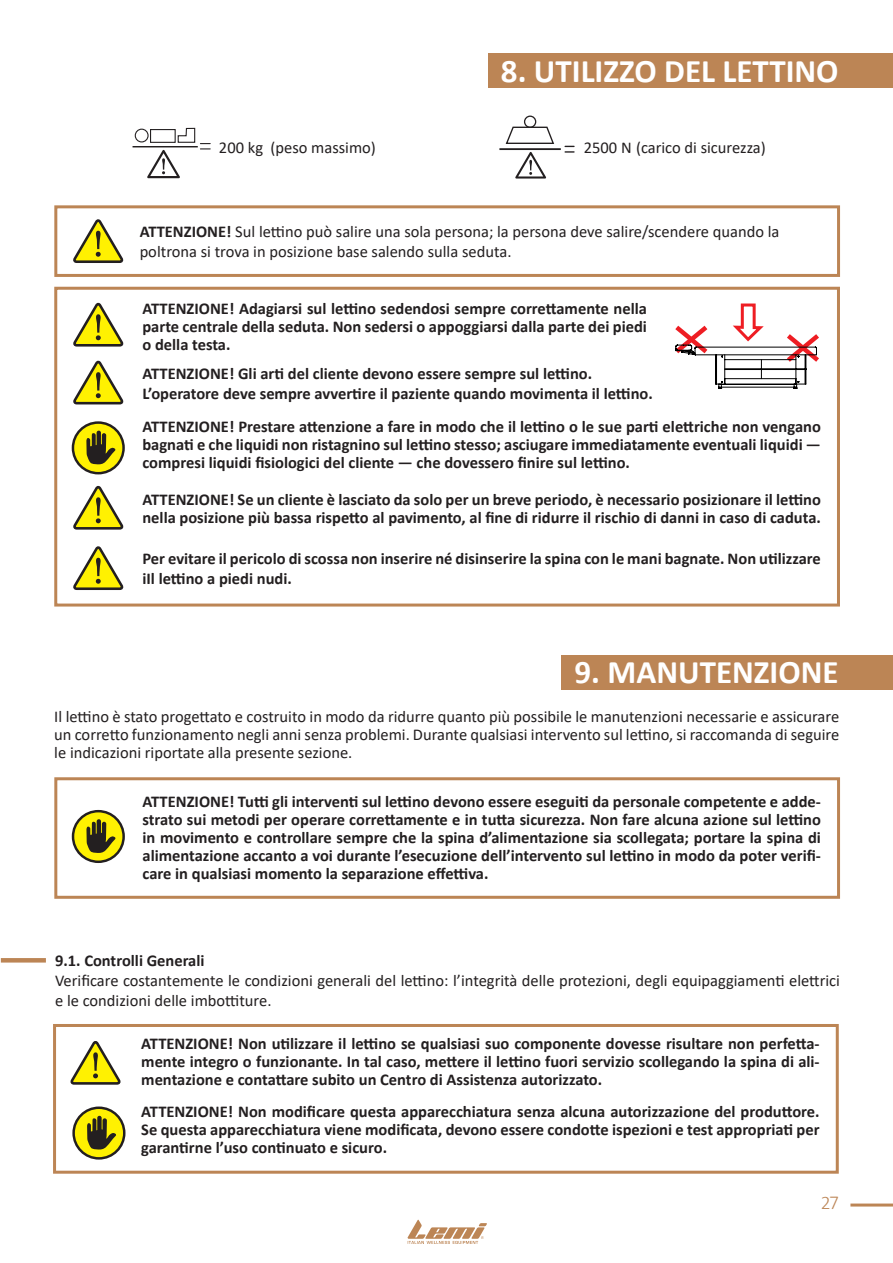
<style>
.page{position:relative;width:893px;height:1263px;background:#fff}
.page>*{position:absolute;margin:0;border:0;box-sizing:border-box;transform-origin:0 0}
.t1{font:700 33px "Calibri";color:#fff}
.t2{font:300 19.5px "Calibri";color:#bc8555}
.t3{font:700 16.5px/18px "Calibri";color:#231f20;text-align:justify}
.TestoDescrittivo{font:16.5px/18px "Calibri";color:#231f20;text-align:justify}
.s1{font-weight:700}
</style>
<div class="page">
<hr style="left:850px;top:1203px;width:43px;height:3px;background:#bc8555">
<svg style="left:407px;top:1220px;width:80px;height:24px"></svg>
<div style="left:54px;top:287px;width:786px;height:319px;border:3px solid #bc8555"></div>
<div style="left:489px;top:53px;width:404px;height:35px;background:#bc8555"></div>
<hr style="left:133px;top:146px;width:65px;height:1px;background:#231f20">
<div style="left:135px;top:129px;width:14px;height:13px;border:1px solid #231f20;border-radius:50%"></div>
<svg style="left:147px;top:127px;width:63px;height:51px"></svg>
<svg style="left:515px;top:152px;width:31px;height:27px"></svg>
<hr style="left:499px;top:148px;width:62px;height:2px;background:#231f20">
<div style="left:524px;top:116px;width:12px;height:12px;border:1px solid #231f20;border-radius:50%"></div>
<svg style="left:505px;top:126px;width:50px;height:18px"></svg>
<svg style="left:565px;top:146px;width:9px;height:7px"></svg>
<div style="left:54px;top:205px;width:786px;height:72px;border:3px solid #bc8555"></div>
<svg style="left:73px;top:219px;width:51px;height:44px"></svg>
<svg style="left:73px;top:302px;width:51px;height:45px"></svg>
<svg style="left:73px;top:360px;width:51px;height:45px"></svg>
<svg style="left:73px;top:485px;width:51px;height:45px"></svg>
<svg style="left:73px;top:546px;width:51px;height:44px"></svg>
<svg style="left:73px;top:423px;width:51px;height:50px"></svg>
<div style="left:72px;top:421px;width:53px;height:53px;border:2px solid #231f20;border-radius:50%"></div>
<svg style="left:86px;top:430px;width:30px;height:35px"></svg>
<div style="left:562px;top:655px;width:331px;height:35px;background:#bc8555"></div>
<svg style="left:73px;top:811px;width:51px;height:51px"></svg>
<div style="left:72px;top:810px;width:53px;height:53px;border:2px solid #231f20;border-radius:50%"></div>
<svg style="left:86px;top:819px;width:30px;height:34px"></svg>
<div style="left:54px;top:777px;width:786px;height:122px;border:3px solid #bc8555"></div>
<svg style="left:675px;top:303px;width:144px;height:86px"></svg>
<hr style="left:1px;top:958px;width:45px;height:4px;background:#bc8555">
<svg style="left:70px;top:1041px;width:51px;height:44px"></svg>
<div style="left:53px;top:1024px;width:786px;height:150px;border:3px solid #bc8555"></div>
<svg style="left:74px;top:1108px;width:50px;height:50px"></svg>
<div style="left:72px;top:1106px;width:53px;height:53px;border:2px solid #231f20;border-radius:50%"></div>
<svg style="left:87px;top:1115px;width:29px;height:35px"></svg>
<p class="t1" style="left:501px;top:48px;width:339px">8. UTILIZZO DEL LETTINO</p>
<p class="TestoDescrittivo" style="left:219px;top:138px;width:158px">200 kg (peso massimo)</p>
<p class="TestoDescrittivo" style="left:584px;top:138px;width:184px">2500 N (carico di sicurezza)</p>
<p class="TestoDescrittivo" style="left:140px;top:223px;width:641px"><span class="s1">ATTENZIONE!</span> Sul lettino può salire una sola persona; la persona deve salire/scendere quando la</p>
<p class="TestoDescrittivo" style="left:140px;top:242px;width:373px">poltrona si trova in posizione base salendo sulla seduta.</p>
<p class="t3" style="left:142px;top:299px;width:506px">ATTENZIONE! Adagiarsi sul lettino sedendosi sempre correttamente nella parte centrale della seduta. Non sedersi o appoggiarsi dalla parte dei piedi o della testa.</p>
<p class="t3" style="left:142px;top:364px;width:451px">ATTENZIONE! Gli arti del cliente devono essere sempre sul lettino.</p>
<p class="t3" style="left:142px;top:384px;width:512px">L’operatore deve sempre avvertire il paziente quando movimenta il lettino.</p>
<p class="t3" style="left:142px;top:417px;width:680px">ATTENZIONE! Prestare attenzione a fare in modo che il lettino o le sue parti elettriche non vengano bagnati e che liquidi non ristagnino sul lettino stesso; asciugare immediatamente eventuali liquidi — compresi liquidi fisiologici del cliente — che dovessero finire sul lettino.</p>
<p class="t3" style="left:142px;top:490px;width:680px">ATTENZIONE! Se un cliente è lasciato da solo per un breve periodo, è necessario posizionare il lettino nella posizione più bassa rispetto al pavimento, al fine di ridurre il rischio di danni in caso di caduta.</p>
<p class="t3" style="left:142px;top:549px;width:680px;line-height:19.8px">Per evitare il pericolo di scossa non inserire né disinserire la spina con le mani bagnate. Non utilizzare iIl lettino a piedi nudi.</p>
<p class="t1" style="left:574px;top:648px;width:266px">9. MANUTENZIONE</p>
<p class="TestoDescrittivo" style="left:54px;top:707px;width:786px">Il lettino è stato progettato e costruito in modo da ridurre quanto più possibile le manutenzioni necessarie e assicurare un corretto funzionamento negli anni senza problemi. Durante qualsiasi intervento sul lettino, si raccomanda di seguire le indicazioni riportate alla presente sezione.</p>
<p class="t3" style="left:143px;top:792px;width:680px">ATTENZIONE! Tutti gli interventi sul lettino devono essere eseguiti da personale competente e adde&shy;strato sui metodi per operare correttamente e in tutta sicurezza. Non fare alcuna azione sul lettino in movimento e controllare sempre che la spina d’alimentazione sia scollegata; portare la spina di alimentazione accanto a voi durante l’esecuzione dell’intervento sul lettino in modo da poter verifi&shy;care in qualsiasi momento la separazione effettiva.</p>
<p class="t3" style="left:55px;top:951px;width:151px">9.1. Controlli Generali</p>
<p class="TestoDescrittivo" style="left:55px;top:970px;width:786px;line-height:19.8px">Verificare costantemente le condizioni generali del lettino: l’integrità delle protezioni, degli equipaggiamenti elettrici e le condizioni delle imbottiture.</p>
<p class="t3" style="left:141px;top:1034px;width:680px">ATTENZIONE! Non utilizzare il lettino se qualsiasi suo componente dovesse risultare non perfetta&shy;mente integro o funzionante. In tal caso, mettere il lettino fuori servizio scollegando la spina di ali&shy;mentazione e contattare subito un Centro di Assistenza autorizzato.</p>
<p class="t3" style="left:141px;top:1102px;width:680px">ATTENZIONE! Non modificare questa apparecchiatura senza alcuna autorizzazione del produttore.<br>Se questa apparecchiatura viene modificata, devono essere condotte ispezioni e test appropriati per garantirne l’uso continuato e sicuro.</p>
<p class="t2" style="left:821px;top:1190px;width:20px">27</p>
</div>
